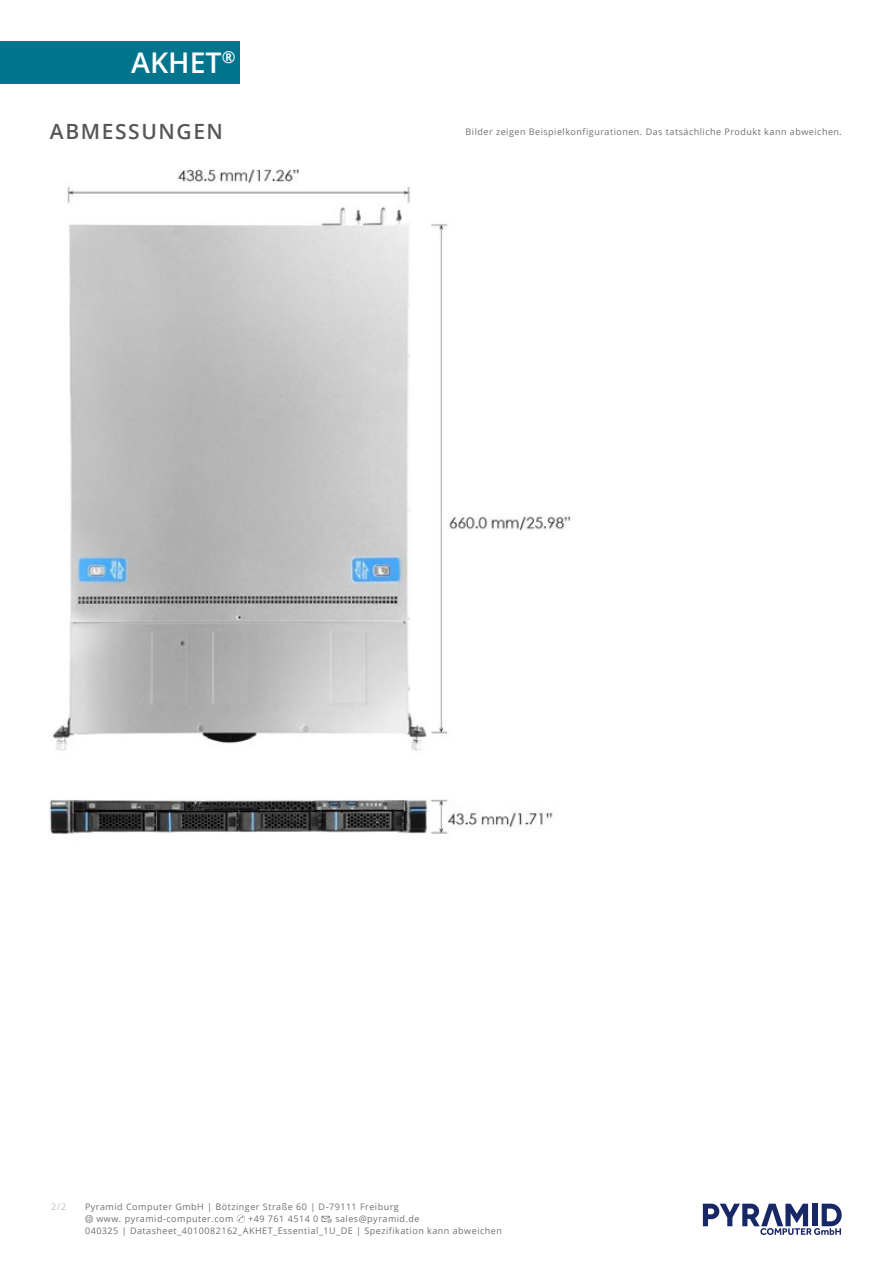
<style>
.page{position:relative;width:893px;height:1263px;background:#fff}
.page>*{position:absolute;margin:0;border:0;box-sizing:border-box;transform-origin:0 0}
.t1{font:600 28.5px "Open Sans";color:#fff}
.t2{font:600 21px "Open Sans";letter-spacing:.075em;color:#575756}
.t3{font:9px/12px "Open Sans";letter-spacing:.055em;color:#706f6f}
.t4{font:300 9px "Open Sans";color:#9d9d9c}
</style>
<div class="page">
<img style="left:48px;top:169px;width:523px;height:665px">
<div style="left:0;top:42px;width:240px;height:42px;background:#00758d"></div>
<svg style="left:703px;top:1204px;width:139px;height:31px"></svg>
<svg style="left:85px;top:1215px;width:8px;height:8px"></svg>
<svg style="left:237px;top:1214px;width:8px;height:9px"></svg>
<svg style="left:322px;top:1216px;width:10px;height:7px"></svg>
<h1 class="t1" style="left:131px;top:43px;width:106px">AKHET<sup>®</sup></h1>
<h2 class="t2" style="left:50px;top:117px;width:175px">ABMESSUNGEN</h2>
<p class="t3" style="left:466px;top:126px;width:378px">Bilder zeigen Beispielkonfigurationen. Das tatsächliche Produkt kann abweichen.</p>
<p class="t4" style="left:51px;top:1201px;width:17px">2/2</p>
<p class="t3" style="left:96px;top:1201px;width:304px;text-indent:-11px">Pyramid Computer GmbH | Bötzinger Straße 60 | D-79111 Freiburg www. pyramid-computer.com</p>
<p class="t3" style="left:85px;top:1213px;width:418px;text-indent:250px">sales@pyramid.de<br>040325 | Datasheet_4010082162_AKHET_Essential_1U_DE | Spezifikation kann abweichen</p>
<p class="t3" style="left:248px;top:1213px;width:72px">+49 761 4514 0</p>
</div>
